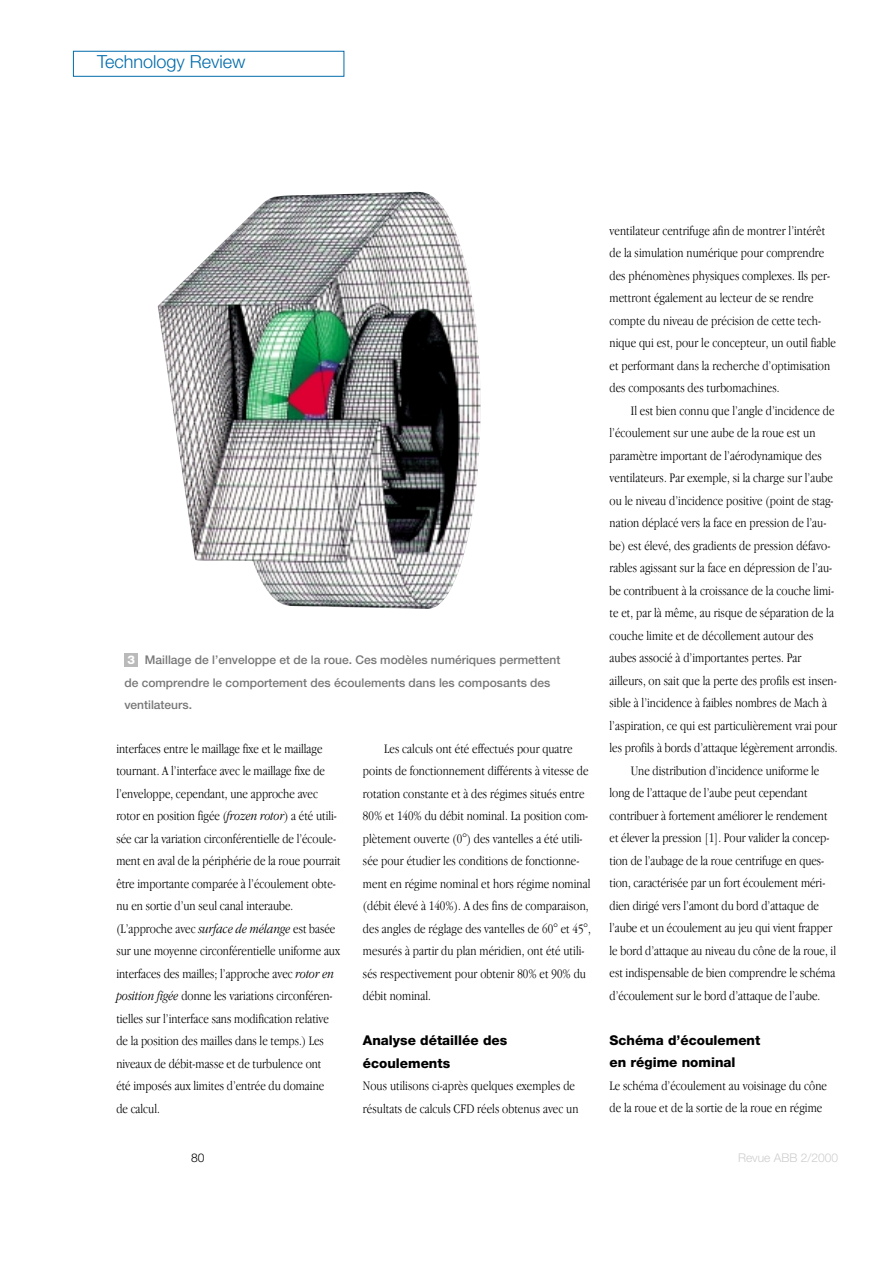
<style>
.page{position:relative;width:893px;height:1263px;background:#fff}
.page>*{position:absolute;margin:0;border:0;box-sizing:border-box;transform-origin:0 0}
.t1{font:300 18px "Helvetica Neue";color:#006cac}
.t2{font:300 13.5px/22.5px "Apple Garamond";letter-spacing:.005em;color:#000}
.t3{font:800 13.5px/22.5px "Helvetica Neue";color:#000}
.t4{font:500 12px/22.5px "Helvetica Neue";color:#777}
.t5{font:300 12px "Helvetica Neue";color:#cdcdcd}
.t6{font:300 12px "Helvetica Neue";color:#000}
.s1{font-weight:800;color:#fff}
.s2{font-style:italic}
</style>
<div class="page">
<img style="left:158px;top:192px;width:322px;height:417px">
<div style="left:124px;top:654px;width:14px;height:13px;background:#bababa"></div>
<div style="left:73px;top:51px;width:271px;height:26px;border:1px solid #006cac"></div>
<h1 class="t1" style="left:97px;top:55px;width:150px">Technology Review</h1>
<p class="t4" style="left:124px;top:650px;width:437px"><span class="s1">3</span> Maillage de l’enveloppe et de la roue. Ces modèles numériques permettent de comprendre le comportement des écoulements dans les composants des ventilateurs.</p>
<p class="t2" style="left:116px;top:738px;width:226px">interfaces entre le maillage fixe et le maillage tournant. A l’interface avec le maillage fixe de l’enveloppe, cependant, une approche avec rotor en position figée (<span class="s2">frozen rotor</span>) a été utili&shy;sée car la variation circonférentielle de l’écoule&shy;ment en aval de la périphérie de la roue pourrait être importante comparée à l’écoulement obte&shy;nu en sortie d’un seul canal interaube. (L’approche avec <span class="s2">surface de mélange</span> est basée sur une moyenne circonférentielle uniforme aux interfaces des mailles; l’approche avec <span class="s2">rotor en position figée</span> donne les variations circonféren&shy;tielles sur l’interface sans modification relative de la position des mailles dans le temps.) Les niveaux de débit-masse et de turbulence ont<br>été imposés aux limites d’entrée du domaine<br>de calcul.</p>
<p class="t2" style="left:363px;top:738px;width:229px;text-indent:21px">Les calculs ont été effectués pour quatre points de fonctionnement différents à vitesse de rotation constante et à des régimes situés entre 80% et 140% du débit nominal. La position com&shy;plètement ouverte (0°) des vantelles a été utili&shy;sée pour étudier les conditions de fonctionne&shy;ment en régime nominal et hors régime nominal (débit élevé à 140%). A des fins de comparaison, des angles de réglage des vantelles de 60° et 45°, mesurés à partir du plan méridien, ont été utili&shy;sés respectivement pour obtenir 80% et 90% du débit nominal.</p>
<p class="t3" style="left:363px;top:1030px;width:146px">Analyse détaillée des écoulements</p>
<p class="t2" style="left:363px;top:1076px;width:217px">Nous utilisons ci-après quelques exemples de résultats de calculs CFD réels obtenus avec un</p>
<p class="t2" style="left:609px;top:220px;width:228px">ventilateur centrifuge afin de montrer l’intérêt de la simulation numérique pour comprendre des phénomènes physiques complexes. Ils per&shy;mettront également au lecteur de se rendre compte du niveau de précision de cette tech&shy;nique qui est, pour le concepteur, un outil fiable et performant dans la recherche d’optimisation des composants des turbomachines.</p>
<p class="t2" style="left:630px;top:400px;width:205px">Il est bien connu que l’angle d’incidence de</p>
<p class="t2" style="left:609px;top:423px;width:207px">l’écoulement sur une aube de la roue est un</p>
<p class="t2" style="left:609px;top:445px;width:214px">paramètre important de l’aérodynamique des</p>
<p class="t2" style="left:609px;top:468px;width:225px">ventilateurs. Par exemple, si la charge sur l’aube</p>
<p class="t2" style="left:609px;top:490px;width:225px">ou le niveau d’incidence positive (point de stag-</p>
<p class="t2" style="left:609px;top:513px;width:218px">nation déplacé vers la face en pression de l’au-</p>
<p class="t2" style="left:609px;top:535px;width:222px">be) est élevé, des gradients de pression défavo-</p>
<p class="t2" style="left:609px;top:558px;width:224px">rables agissant sur la face en dépression de l’au-</p>
<p class="t2" style="left:609px;top:580px;width:226px">be contribuent à la croissance de la couche limi-</p>
<p class="t2" style="left:609px;top:603px;width:226px">te et, par là même, au risque de séparation de la</p>
<p class="t2" style="left:609px;top:625px;width:205px">couche limite et de décollement autour des</p>
<p class="t2" style="left:609px;top:648px;width:193px">aubes associé à d’importantes pertes. Par</p>
<p class="t2" style="left:609px;top:670px;width:229px">ailleurs, on sait que la perte des profils est insen-</p>
<p class="t2" style="left:609px;top:693px;width:219px">sible à l’incidence à faibles nombres de Mach à</p>
<p class="t2" style="left:609px;top:715px;width:229px">l’aspiration, ce qui est particulièrement vrai pour</p>
<p class="t2" style="left:609px;top:738px;width:230px">les profils à bords d’attaque légèrement arrondis.</p>
<p class="t2" style="left:630px;top:760px;width:190px">Une distribution d’incidence uniforme le</p>
<p class="t2" style="left:609px;top:783px;width:199px">long de l’attaque de l’aube peut cependant</p>
<p class="t2" style="left:609px;top:805px;width:219px">contribuer à fortement améliorer le rendement</p>
<p class="t2" style="left:609px;top:828px;width:221px">et élever la pression [1]. Pour valider la concep-</p>
<p class="t2" style="left:609px;top:850px;width:216px">tion de l’aubage de la roue centrifuge en ques-</p>
<p class="t2" style="left:609px;top:873px;width:217px">tion, caractérisée par un fort écoulement méri-</p>
<p class="t2" style="left:609px;top:895px;width:211px">dien dirigé vers l’amont du bord d’attaque de</p>
<p class="t2" style="left:609px;top:918px;width:224px">l’aube et un écoulement au jeu qui vient frapper</p>
<p class="t2" style="left:609px;top:940px;width:228px">le bord d’attaque au niveau du cône de la roue, il</p>
<p class="t2" style="left:609px;top:963px;width:227px">est indispensable de bien comprendre le schéma</p>
<p class="t2" style="left:609px;top:985px;width:212px">d’écoulement sur le bord d’attaque de l’aube.</p>
<p class="t3" style="left:609px;top:1030px;width:152px">Schéma d’écoulement en régime nominal</p>
<p class="t2" style="left:609px;top:1075px;width:219px">Le schéma d’écoulement au voisinage du cône de la roue et de la sortie de la roue en régime</p>
<p class="t6" style="left:191px;top:1154px;width:15px">80</p>
<p class="t5" style="left:738px;top:1154px;width:102px">Revue ABB 2/2000</p>
</div>
